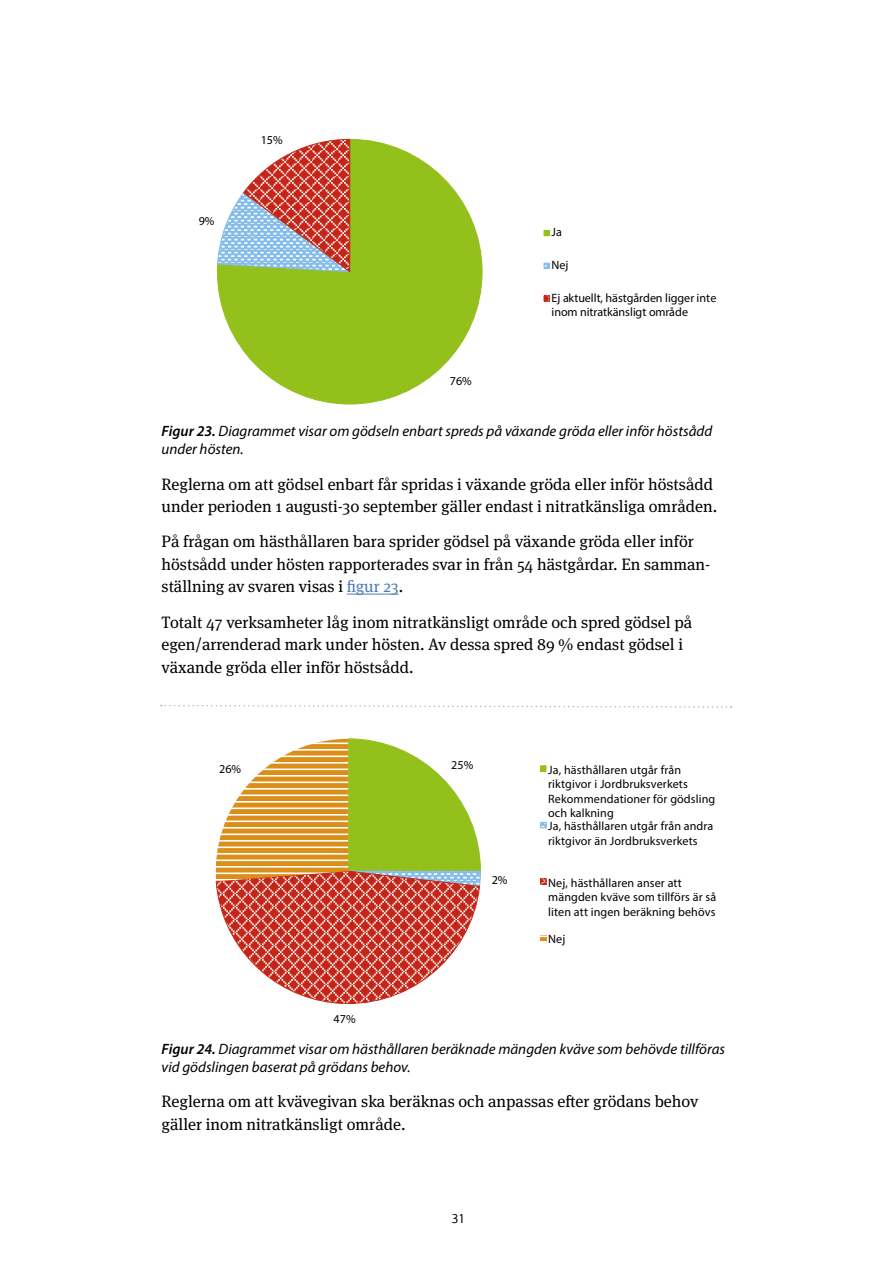
<style>
.page{position:relative;width:893px;height:1263px;background:#fff}
.page>*{position:absolute;margin:0;border:0;box-sizing:border-box;transform-origin:0 0}
.Brödtext{font:16.5px/22.5px "Meta Serif Pro";color:#000}
.Figurrubrik{font:italic 15px/18px "Myriad Pro";color:#000}
.t1{font:300 13.5px "Myriad Pro";color:#000}
.t2{font:12.15px/14.2px "Myriad Pro";letter-spacing:.01em;color:#000}
.s1{font-weight:600}
.s2{color:#4c7cba}
</style>
<div class="page">
<hr style="left:347px;top:594px;width:52px;height:1px;background:#4c7cba">
<div style="left:217px;top:139px;width:265px;height:265px;background:#93c01b;border-radius:131px"></div>
<svg style="left:217px;top:139px;width:134px;height:133px"></svg>
<svg style="left:544px;top:230px;width:5px;height:6px"></svg>
<svg style="left:544px;top:263px;width:5px;height:6px"></svg>
<svg style="left:544px;top:296px;width:5px;height:5px"></svg>
<svg style="left:215px;top:738px;width:266px;height:266px"></svg>
<svg style="left:541px;top:765px;width:5px;height:6px"></svg>
<svg style="left:541px;top:822px;width:5px;height:6px"></svg>
<svg style="left:541px;top:879px;width:5px;height:5px"></svg>
<svg style="left:541px;top:935px;width:5px;height:6px"></svg>
<svg style="left:161px;top:704px;width:571px;height:4px"></svg>
<p class="t2" style="left:199px;top:214px;width:17px">9%</p>
<p class="t2" style="left:261px;top:132px;width:23px">15%</p>
<p class="t2" style="left:450px;top:374px;width:23px">76%</p>
<p class="t2" style="left:551px;top:224px;width:12px">Ja</p>
<p class="t2" style="left:551px;top:257px;width:19px">Nej</p>
<p class="t2" style="left:551px;top:290px;width:166px">Ej aktuellt, hästgården ligger inte inom nitratkänsligt område</p>
<p class="Figurrubrik" style="left:162px;top:422px;width:552px"><span class="s1">Figur 23.</span> Diagrammet visar om gödseln enbart spreds på växande gröda eller inför höstsådd under hösten.</p>
<p class="Brödtext" style="left:162px;top:472px;width:557px">Reglerna om att gödsel enbart får spridas i växande gröda eller inför höstsådd under perioden 1 augusti-30 september gäller endast i nitratkänsliga områden.</p>
<p class="Brödtext" style="left:162px;top:530px;width:550px">På frågan om hästhållaren bara sprider gödsel på växande gröda eller inför höstsådd under hösten rapporterades svar in från 54 hästgårdar. En samman&shy;ställning av svaren visas i <span class="s2">figur 23</span>.</p>
<p class="Brödtext" style="left:162px;top:610px;width:532px">Totalt 47 verksamheter låg inom nitratkänsligt område och spred gödsel på egen/arrenderad mark under hösten. Av dessa spred 89 % endast gödsel i växande gröda eller inför höstsådd.</p>
<p class="t2" style="left:451px;top:757px;width:24px">25%</p>
<p class="t2" style="left:219px;top:762px;width:24px">26%</p>
<p class="t2" style="left:548px;top:762px;width:169px">Ja, hästhållaren utgår från riktgivor i Jordbruksverkets<br>Rekommendationer för gödsling och kalkning<br>Ja, hästhållaren utgår från andra riktgivor än Jordbruksverkets</p>
<p class="t2" style="left:548px;top:875px;width:169px">Nej, hästhållaren anser att mängden kväve som tillförs är så liten att ingen beräkning behövs</p>
<p class="t2" style="left:548px;top:932px;width:19px">Nej</p>
<p class="t2" style="left:492px;top:872px;width:17px">2%</p>
<p class="t2" style="left:333px;top:1011px;width:24px">47%</p>
<p class="Figurrubrik" style="left:162px;top:1040px;width:565px"><span class="s1">Figur 24.</span> Diagrammet visar om hästhållaren beräknade mängden kväve som behövde tillföras vid gödslingen baserat på grödans behov.</p>
<p class="Brödtext" style="left:162px;top:1089px;width:538px">Reglerna om att kvävegivan ska beräknas och anpassas efter grödans behov gäller inom nitratkänsligt område.</p>
<p class="t1" style="left:452px;top:1210px;width:15px">31</p>
</div>
